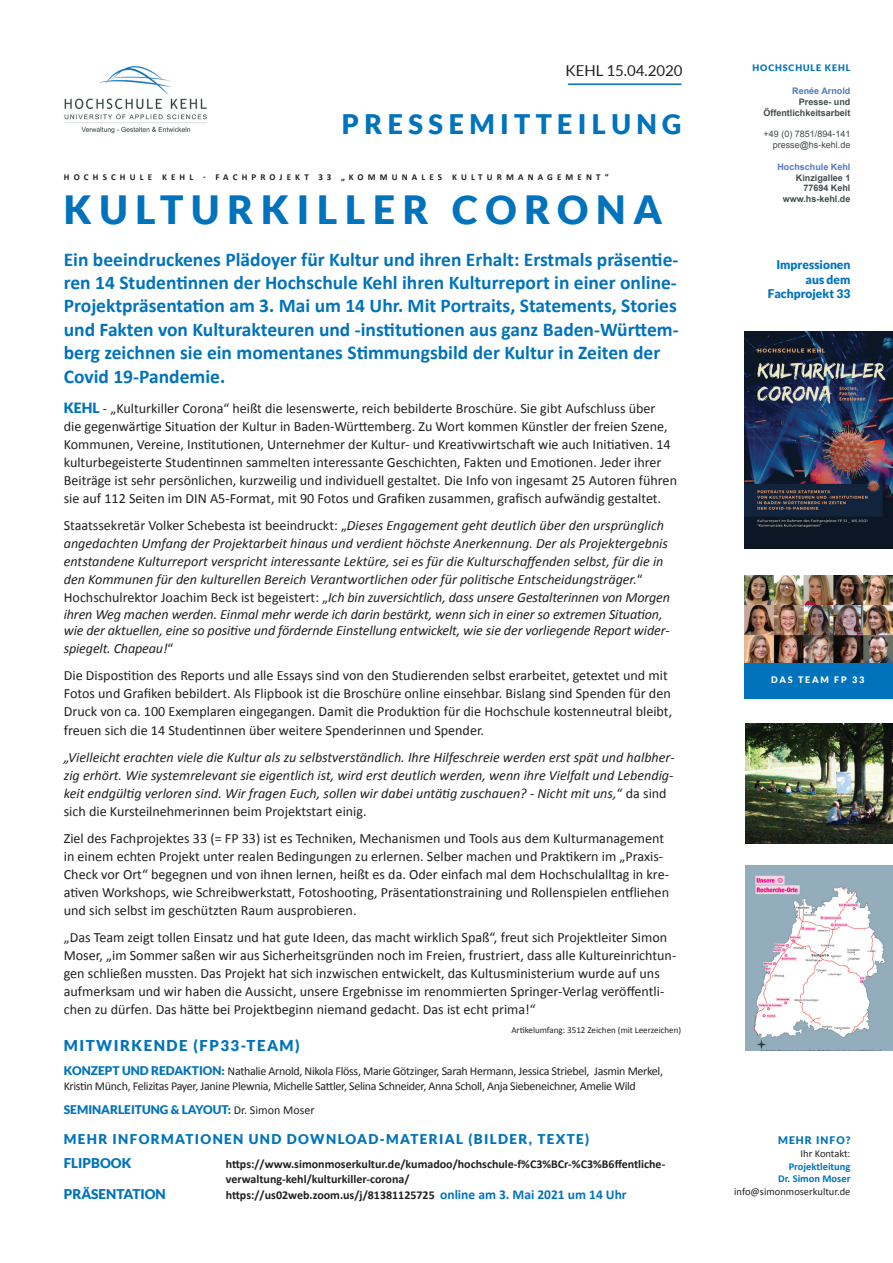
<style>
.page{position:relative;width:893px;height:1263px;background:#fff}
.page>*{position:absolute;margin:0;border:0;box-sizing:border-box;transform-origin:0 0}
.t1{font:900 39px "Lato";letter-spacing:.2em;color:#0073bc}
.t2{font:900 27px "Lato";letter-spacing:.2em;color:#0073bc}
.t3{font:700 19.5px/23.4px "Calibri";color:#0073bc}
.t4{font:900 15px "Lato";letter-spacing:.1em;color:#0073bc}
.t5{font:15px "Lato";color:#231f20}
.t6{font:14.1px/18px "Calibri";color:#231f20}
.t7{font:italic 14.1px/17.7px "Calibri";color:#231f20}
.t8{font:900 13.5px/24px "Lato";letter-spacing:.1em;color:#0073bc}
.t9{font:900 13.5px "Lato";color:#0073bc}
.t10{font:12px/15px "Calibri";letter-spacing:-.025em;color:#231f20}
.t11{font:700 12px/15px "Calibri";color:#231f20}
.t12{font:900 12px/14.4px "Lato";color:#0073bc;text-align:right}
.t13{font:10.5px "Calibri";color:#231f20}
.t14{font:700 10.5px/12.6px "Calibri";color:#0073bc;text-align:right}
.t15{font:900 10.5px "Lato";color:#0073bc}
.t16{font:700 9px/10.8px "Arial";color:#444c4c;text-align:right}
.t17{font:700 9px "Calibri";letter-spacing:.46em;color:#231f20}
.t18{font:9px "Calibri";color:#231f20}
.t19{font:9px/10.8px "Arial";color:#444c4c;text-align:right}
.t20{font:700 9px "Arial";color:#507abb}
.t21{font:900 9px "Lato";letter-spacing:.1em;color:#0073bc}
.t22{font:900 9px "Lato";letter-spacing:.2em;color:#fff}
.s1{font-family:"Lato";font-weight:900;color:#0073bc}
.s2{font-style:normal}
.s3{font-family:"Calibri";font-weight:400;color:#231f20}
.s4{font-size:13.5px;color:#0073bc}
</style>
<div class="page">
<hr style="left:568px;top:83px;width:113px;height:2px;background:#0073bc">
<img style="left:64px;top:66px;width:143px;height:68px">
<img style="left:745px;top:724px;width:148px;height:119px">
<img style="left:744px;top:331px;width:149px;height:218px">
<img style="left:744px;top:575px;width:149px;height:89px">
<div style="left:744px;top:664px;width:149px;height:35px;background:#0073bc"></div>
<img style="left:745px;top:865px;width:148px;height:185px">
<p class="t5" style="left:566px;top:62px;width:118px">Kehl 15.04.2020</p>
<h2 class="t2" style="left:342px;top:108px;width:341px">PRESSEMITTEILUNG</h2>
<p class="t17" style="left:64px;top:171px;width:30px">Hochschu</p>
<p class="t17" style="left:140px;top:171px;width:39px">le Keh</p>
<p class="t17" style="left:189px;top:171px;width:52px">l - Fachp</p>
<p class="t17" style="left:260px;top:171px;width:118px">rojek t 33 „Kommu</p>
<p class="t17" style="left:402px;top:171px;width:35px">nales</p>
<p class="t17" style="left:452px;top:171px;width:114px">Ku ltu rm anageme</p>
<p class="t17" style="left:586px;top:171px;width:24px">nt“</p>
<h1 class="t1" style="left:64px;top:187px;width:600px">KULTURK ILLER CORONA</h1>
<p class="t3" style="left:64px;top:247px;width:616px">Ein beeindruckenes Plädoyer für Kultur und ihren Erhalt: Erstmals präsentie&shy;ren 14 Studentinnen der Hochschule Kehl ihren Kulturreport in einer online-Projektpräsentation am 3. Mai um 14 Uhr. Mit Portraits, Statements, Stories und Fakten von Kulturakteuren und -institutionen aus ganz Baden-Württem&shy;berg zeichnen sie ein momentanes Stimmungsbild der Kultur in Zeiten der Covid 19-Pandemie.</p>
<p class="t6" style="left:64px;top:398px;width:615px"><span class="s1">KEHL</span> - „Kulturkiller Corona“ heißt die lesenswerte, reich bebilderte Broschüre. Sie gibt Aufschluss über<br>die gegenwärtige Situation der Kultur in Baden-Württemberg. Zu Wort kommen Künstler der freien Szene, Kommunen, Vereine, Institutionen, Unternehmer der Kultur- und Kreativwirtschaft wie auch Initiativen. 14 kulturbegeisterte Studentinnen sammelten interessante Geschichten, Fakten und Emotionen. Jeder ihrer Beiträge ist sehr persönlichen, kurzweilig und individuell gestaltet. Die Info von ingesamt 25 Autoren führen sie auf 112 Seiten im DIN A5-Format, mit 90 Fotos und Grafiken zusammen, grafisch aufwändig gestaltet.</p>
<p class="t7" style="left:64px;top:515px;width:608px"><span class="s2">Staatssekretär Volker Schebesta ist beeindruckt: „</span>Dieses Engagement geht deutlich über den ursprünglich angedachten Umfang der Projektarbeit hinaus und verdient höchste Anerkennung. Der als Projektergebnis entstandene Kulturreport verspricht interessante Lektüre, sei es für die Kulturschaffenden selbst, für die in den Kommunen für den kulturellen Bereich Verantwortlichen oder für politische Entscheidungsträger.<span class="s2">“ Hochschulrektor Joachim Beck ist begeistert: „</span>Ich bin zuversichtlich, dass unsere Gestalterinnen von Morgen ihren Weg machen werden. Einmal mehr werde ich darin bestärkt, wenn sich in einer so extremen Situation, wie der aktuellen, eine so positive und fördernde Einstellung entwickelt, wie sie der vorliegende Report wider&shy;spiegelt. Chapeau!<span class="s2">“</span></p>
<p class="t6" style="left:64px;top:666px;width:610px">Die Dispostition des Reports und alle Essays sind von den Studierenden selbst erarbeitet, getextet und mit Fotos und Grafiken bebildert. Als Flipbook ist die Broschüre online einsehbar. Bislang sind Spenden für den Druck von ca. 100 Exemplaren eingegangen. Damit die Produktion für die Hochschule kostenneutral bleibt, freuen sich die 14 Studentinnen über weitere Spenderinnen und Spender.</p>
<p class="t7" style="left:64px;top:747px;width:612px">„Vielleicht erachten viele die Kultur als zu selbstverständlich. Ihre Hilfeschreie werden erst spät und halbher&shy;zig erhört. Wie systemrelevant sie eigentlich ist, wird erst deutlich werden, wenn ihre Vielfalt und Lebendig&shy;keit endgültig verloren sind. Wir fragen Euch, sollen wir dabei untätig zuschauen? - Nicht mit uns,<span class="s2">“ da sind sich die Kursteilnehmerinnen beim Projektstart einig.</span></p>
<p class="t6" style="left:64px;top:828px;width:607px">Ziel des Fachprojektes 33 (= FP 33) ist es Techniken, Mechanismen und Tools aus dem Kulturmanagement in einem echten Projekt unter realen Bedingungen zu erlernen. Selber machen und Praktikern im „Praxis-Check vor Ort“ begegnen und von ihnen lernen, heißt es da. Oder einfach mal dem Hochschulalltag in kre&shy;ativen Workshops, wie Schreibwerkstatt, Fotoshooting, Präsentationstraining und Rollenspielen entfliehen und sich selbst im geschützten Raum ausprobieren.</p>
<p class="t6" style="left:64px;top:927px;width:614px">„Das Team zeigt tollen Einsatz und hat gute Ideen, das macht wirklich Spaß“, freut sich Projektleiter Simon Moser, „im Sommer saßen wir aus Sicherheitsgründen noch im Freien, frustriert, dass alle Kultureinrichtun&shy;gen schließen mussten. Das Projekt hat sich inzwischen entwickelt, das Kultusministerium wurde auf uns aufmerksam und wir haben die Aussicht, unsere Ergebnisse im renommierten Springer-Verlag veröffentli&shy;chen zu dürfen. Das hätte bei Projektbeginn niemand gedacht. Das ist echt prima!“</p>
<p class="t18" style="left:511px;top:1024px;width:171px">Artikelumfang: 3512 Zeichen (mit Leerzeichen)</p>
<p class="t4" style="left:64px;top:1037px;width:237px">MITWIRKENDE (FP33-TEAM)</p>
<p class="t10" style="left:64px;top:1063px;width:601px"><span class="s1">KONZEPT UND REDAKTION:</span> Nathalie Arnold, Nikola Flöss, Marie Götzinger, Sarah Hermann, Jessica Striebel, Jasmin Merkel,<br>Kristin Münch, Felizitas Payer, Janine Plewnia, Michelle Sattler, Selina Schneider, Anna Scholl, Anja Siebeneichner, Amelie Wild</p>
<p class="t12" style="left:64px;top:1102px;width:252px">SEMINARLEITUNG &amp; LAYOUT: <span class="s3">Dr. Simon Moser</span></p>
<p class="t8" style="left:64px;top:1127px;width:527px">MEHR INFORMATIONEN UND DOWNLOAD-MATERIAL (BILDER, TEXTE)<br>FLIPBOOK</p>
<p class="t11" style="left:226px;top:1156px;width:441px">https://www.simonmoserkultur.de/kumadoo/hochschule-f%C3%BCr-%C3%B6ffentliche&shy;verwaltung-kehl/kulturkiller-corona/</p>
<p class="t9" style="left:64px;top:1186px;width:103px">PRÄSENTATION</p>
<p class="t11" style="left:226px;top:1187px;width:402px">https://us02web.zoom.us/j/81381125725 <span class="s4">online am 3. Mai 2021 um 14 Uhr</span></p>
<p class="t21" style="left:752px;top:62px;width:99px">HOCHSCHULE KEHL</p>
<p class="t20" style="left:792px;top:85px;width:60px">Renée Arnold</p>
<p class="t16" style="left:763px;top:96px;width:89px">Presse- und<br>Öffentlichkeitsarbeit</p>
<p class="t19" style="left:764px;top:129px;width:88px">+49 (0) 7851/894-141 presse@hs-kehl.de</p>
<p class="t20" style="left:777px;top:160px;width:75px">Hochschule Kehl</p>
<p class="t16" style="left:783px;top:172px;width:69px">Kinzigallee 1<br>77694 Kehl www.hs-kehl.de</p>
<p class="t12" style="left:768px;top:258px;width:84px">IMPRESSIONEN<br>AUS DEM<br>FACHPROJEKT 33</p>
<p class="t22" style="left:771px;top:674px;width:95px">DAS TEAM FP 33</p>
<p class="t15" style="left:778px;top:1134px;width:74px">MEHR INFO?</p>
<p class="t13" style="left:801px;top:1146px;width:51px">Ihr Kontakt:</p>
<p class="t14" style="left:778px;top:1159px;width:74px">Projektleitung<br>Dr. Simon Moser</p>
<p class="t13" style="left:734px;top:1184px;width:118px">info@simonmoserkultur.de</p>
</div>
